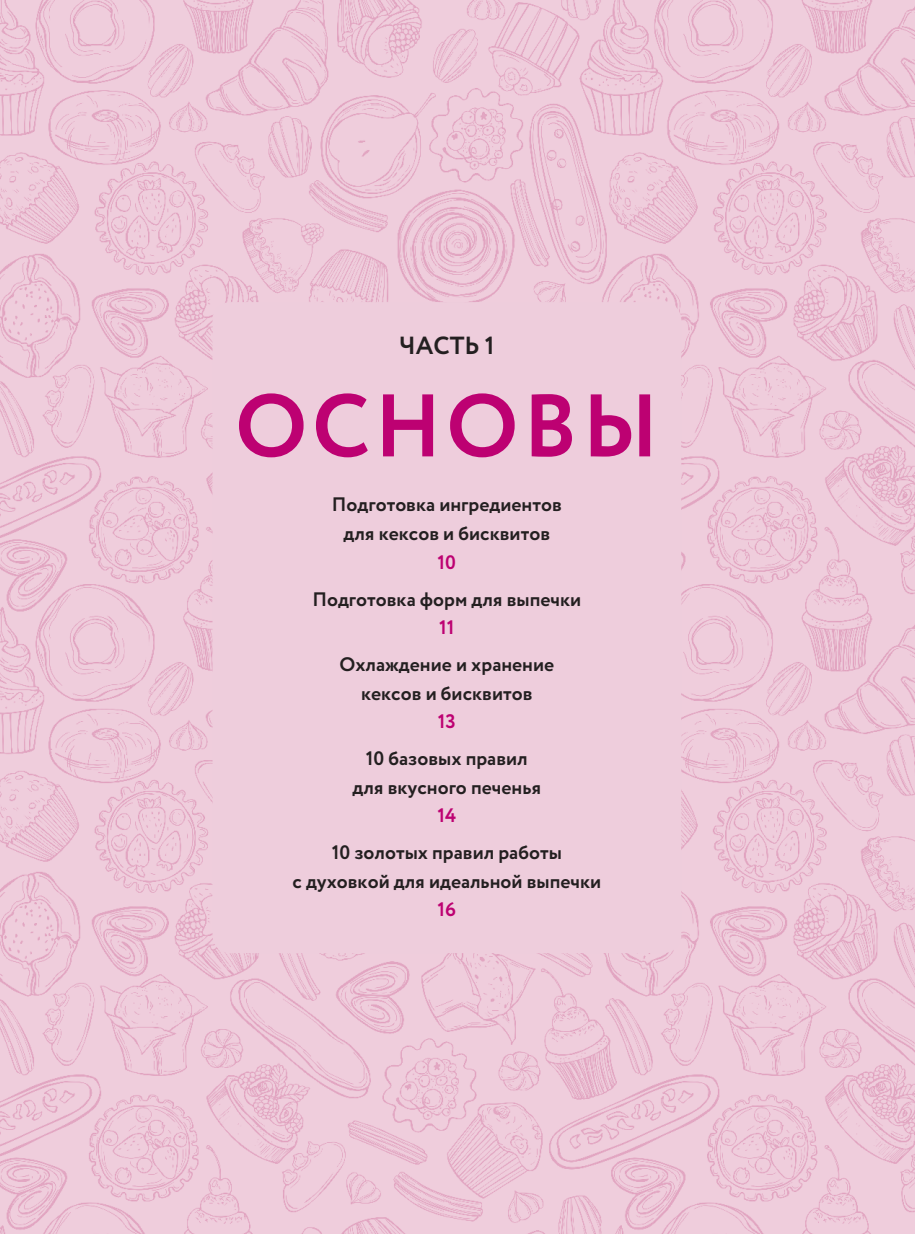
<style>
.page{position:relative;width:915px;height:1234px;background:#fff}
.page>*{position:absolute;margin:0;border:0;box-sizing:border-box;transform-origin:0 0}
.t1{font:700 88.5px "Circe";letter-spacing:.05em;color:#bd0172}
.t2{font:700 24.75px "Circe";color:#231f20}
.t3{font:700 19.5px/28.5px "Circe";color:#231f20;text-align:center}
.t4{font:700 19.5px "Circe";color:#bd0172}
</style>
<div class="page">
<img style="left:0;top:0;width:914px;height:1233px">
<div style="left:212px;top:302px;width:469px;height:650px;background:#eecddc;border-radius:18px"></div>
<p class="t2" style="left:399px;top:332px;width:97px">ЧАСТЬ 1</p>
<h1 class="t1" style="left:235px;top:379px;width:425px">ОСНОВЫ</h1>
<p class="t3" style="left:332px;top:490px;width:231px">Подготовка ингредиентов для кексов и бисквитов</p>
<p class="t4" style="left:437px;top:551px;width:20px">10</p>
<p class="t3" style="left:312px;top:584px;width:270px">Подготовка форм для выпечки</p>
<p class="t4" style="left:439px;top:617px;width:17px">11</p>
<p class="t3" style="left:339px;top:650px;width:216px">Охлаждение и хранение кексов и бисквитов</p>
<p class="t4" style="left:437px;top:711px;width:19px">13</p>
<p class="t3" style="left:352px;top:744px;width:190px">10 базовых правил для вкусного печенья</p>
<p class="t4" style="left:437px;top:805px;width:20px">14</p>
<p class="t3" style="left:292px;top:838px;width:310px">10 золотых правил работы<br>с духовкой для идеальной выпечки</p>
<p class="t4" style="left:437px;top:899px;width:20px">16</p>
</div>
